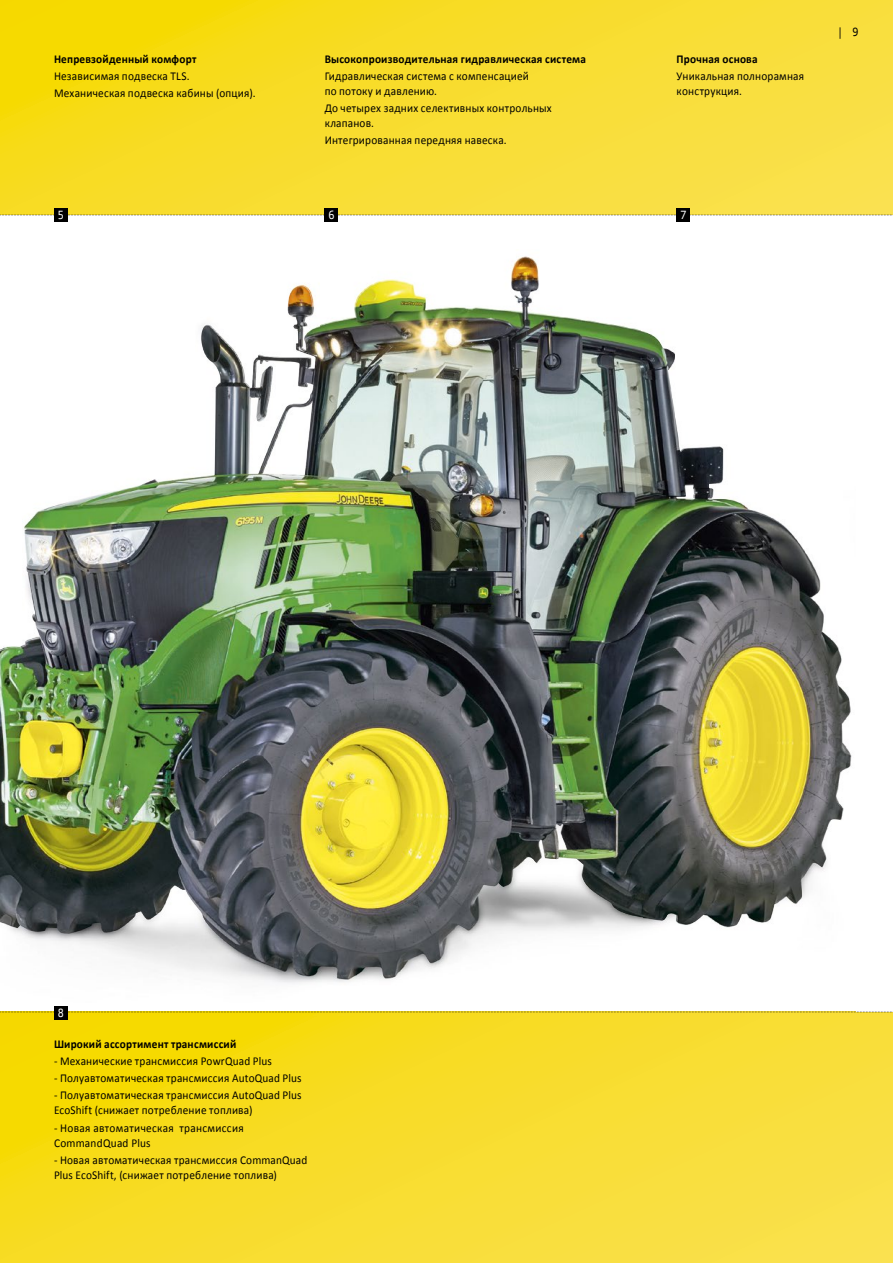
<style>
.page{position:relative;width:893px;height:1263px;background:#fff}
.page>*{position:absolute;margin:0;border:0;box-sizing:border-box;transform-origin:0 0}
.t1{font:12px/15px "Calibri";letter-spacing:.015em;color:#000;scale:.94 1}
.t2{font:700 12px "Calibri";letter-spacing:.02em;color:#000;scale:.94 1}
.t3{font:12px "JD Sans";color:#fff}
.t4{font:12px "JD Sans";color:#000}
</style>
<div class="page">
<svg style="left:0;top:1012px;width:893px;height:251px;background:#f8dd2e"></svg>
<svg style="left:0;top:0;width:893px;height:215px;background:#f7dc2b"></svg>
<svg style="left:0;top:215px;width:893px;height:1px"></svg>
<div style="left:54px;top:208px;width:14px;height:14px;background:#000"></div>
<div style="left:677px;top:208px;width:13px;height:14px;background:#000"></div>
<div style="left:325px;top:208px;width:13px;height:14px;background:#000"></div>
<div style="left:0;top:1015px;width:856px;height:44px;background:linear-gradient(to right,#f5d800,#f9de3d)"></div>
<img style="left:0;top:256px;width:856px;height:759px">
<svg style="left:0;top:1011px;width:893px;height:1px"></svg>
<div style="left:54px;top:1006px;width:14px;height:13px;background:#000"></div>
<img style="left:24px;top:257px;width:501px;height:363px">
<p class="t2" style="left:54px;top:52px;width:153px">Непревзойденный комфорт</p>
<p class="t1" style="left:54px;top:67px;width:216px;line-height:17.1px">Независимая подвеска TLS.<br>Механическая подвеска кабины (опция).</p>
<p class="t2" style="left:325px;top:52px;width:280px">Высокопроизводительная гидравлическая система</p>
<p class="t1" style="left:325px;top:68px;width:219px">Гидравлическая система с компенсацией по потоку и давлению.</p>
<p class="t1" style="left:325px;top:100px;width:243px">До четырех задних селективных контрольных клапанов.</p>
<p class="t1" style="left:325px;top:132px;width:195px">Интегрированная передняя навеска.</p>
<p class="t2" style="left:677px;top:52px;width:88px">Прочная основа</p>
<p class="t1" style="left:677px;top:68px;width:137px">Уникальная полнорамная конструкция.</p>
<p class="t3" style="left:58px;top:207px;width:8px">5</p>
<p class="t3" style="left:328px;top:207px;width:8px">6</p>
<p class="t3" style="left:680px;top:207px;width:8px">7</p>
<p class="t4" style="left:837px;top:24px;width:23px">| 9</p>
<p class="t3" style="left:58px;top:1005px;width:8px">8</p>
<p class="t2" style="left:54px;top:1036px;width:196px">Широкий ассортимент трансмиссий</p>
<p class="t1" style="left:54px;top:1053px;width:233px">- Механические трансмиссия PowrQuad Plus</p>
<p class="t1" style="left:54px;top:1070px;width:265px">- Полуавтоматическая трансмиссия AutoQuad Plus</p>
<p class="t1" style="left:54px;top:1087px;width:265px">- Полуавтоматическая трансмиссия AutoQuad Plus<br>EcoShift (снижает потребление топлива)</p>
<p class="t1" style="left:54px;top:1119px;width:203px">- Новая автоматическая трансмиссия<br>CommandQuad Plus</p>
<p class="t1" style="left:54px;top:1151px;width:271px">- Новая автоматическая трансмиссия CommanQuad<br>Plus EcoShift, (снижает потребление топлива)</p>
</div>
